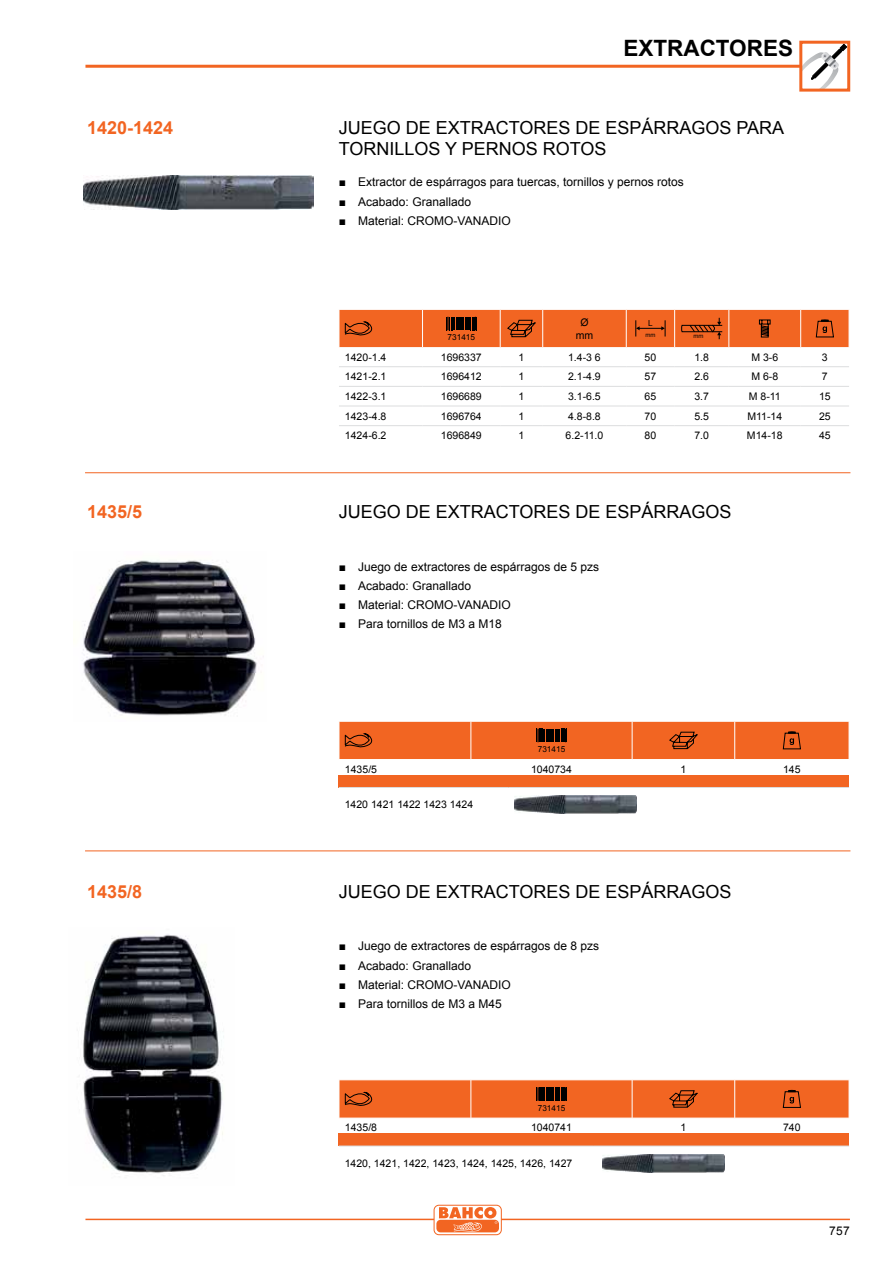
<style>
.page{position:relative;width:893px;height:1263px;background:#fff}
.page>*{position:absolute;margin:0;border:0;box-sizing:border-box;transform-origin:0 0}
.t1{font:700 22.5px "Arial";color:#000}
.t2{font:18px/21.6px "Arial";color:#000}
.t3{font:700 18px "Arial";color:#f26522}
.t4{font:12px "Arial";color:#000}
.t5{font:10.5px/12.6px "Arial";color:#000;text-align:center}
.t6{font:8.25px "Arial";color:#000}
.t7{font:6px "Arial";color:#000}
</style>
<div class="page">
<svg style="left:803px;top:45px;width:43px;height:43px"></svg>
<div style="left:799px;top:41px;width:51px;height:51px;border:3px solid #f26522"></div>
<hr style="left:85px;top:65px;width:715px;height:3px;background:#f26522">
<hr style="left:85px;top:1219px;width:765px;height:1px;background:#f26522">
<svg style="left:434px;top:1205px;width:67px;height:30px"></svg>
<svg style="left:436px;top:1220px;width:63px;height:12px"></svg>
<svg style="left:439px;top:1207px;width:58px;height:25px"></svg>
<hr style="left:339px;top:366px;width:83px;height:1px;background:#dcddde">
<hr style="left:422px;top:366px;width:78px;height:1px;background:#dcddde">
<hr style="left:500px;top:366px;width:43px;height:1px;background:#dcddde">
<hr style="left:543px;top:366px;width:83px;height:1px;background:#dcddde">
<hr style="left:626px;top:366px;width:49px;height:1px;background:#dcddde">
<hr style="left:675px;top:366px;width:54px;height:1px;background:#dcddde">
<hr style="left:729px;top:366px;width:72px;height:1px;background:#dcddde">
<hr style="left:801px;top:366px;width:48px;height:1px;background:#dcddde">
<hr style="left:339px;top:386px;width:83px;height:1px;background:#dcddde">
<hr style="left:422px;top:386px;width:78px;height:1px;background:#dcddde">
<hr style="left:500px;top:386px;width:43px;height:1px;background:#dcddde">
<hr style="left:543px;top:386px;width:83px;height:1px;background:#dcddde">
<hr style="left:626px;top:386px;width:49px;height:1px;background:#dcddde">
<hr style="left:675px;top:386px;width:54px;height:1px;background:#dcddde">
<hr style="left:729px;top:386px;width:72px;height:1px;background:#dcddde">
<hr style="left:801px;top:386px;width:48px;height:1px;background:#dcddde">
<hr style="left:339px;top:406px;width:83px;height:1px;background:#dcddde">
<hr style="left:422px;top:406px;width:78px;height:1px;background:#dcddde">
<hr style="left:500px;top:406px;width:43px;height:1px;background:#dcddde">
<hr style="left:543px;top:406px;width:83px;height:1px;background:#dcddde">
<hr style="left:626px;top:406px;width:49px;height:1px;background:#dcddde">
<hr style="left:675px;top:406px;width:54px;height:1px;background:#dcddde">
<hr style="left:729px;top:406px;width:72px;height:1px;background:#dcddde">
<hr style="left:801px;top:406px;width:48px;height:1px;background:#dcddde">
<hr style="left:339px;top:425px;width:83px;height:1px;background:#dcddde">
<hr style="left:422px;top:425px;width:78px;height:1px;background:#dcddde">
<hr style="left:500px;top:425px;width:43px;height:1px;background:#dcddde">
<hr style="left:543px;top:425px;width:83px;height:1px;background:#dcddde">
<hr style="left:626px;top:425px;width:49px;height:1px;background:#dcddde">
<hr style="left:675px;top:425px;width:54px;height:1px;background:#dcddde">
<hr style="left:729px;top:425px;width:72px;height:1px;background:#dcddde">
<hr style="left:801px;top:425px;width:48px;height:1px;background:#dcddde">
<svg style="left:339px;top:309px;width:510px;height:39px;background:#e5672c"></svg>
<svg style="left:339px;top:721px;width:510px;height:38px;background:#e96526"></svg>
<div style="left:339px;top:775px;width:510px;height:12px;background:#f26522"></div>
<hr style="left:339px;top:787px;width:170px;height:1px;background:#dcddde">
<hr style="left:509px;top:787px;width:340px;height:1px;background:#dcddde">
<img style="left:515px;top:795px;width:121px;height:18px">
<svg style="left:339px;top:1080px;width:510px;height:38px;background:#e86426"></svg>
<div style="left:339px;top:1133px;width:510px;height:13px;background:#f26522"></div>
<hr style="left:339px;top:1146px;width:255px;height:1px;background:#dcddde">
<hr style="left:594px;top:1146px;width:255px;height:1px;background:#dcddde">
<img style="left:603px;top:1154px;width:121px;height:18px">
<img style="left:84px;top:176px;width:229px;height:34px">
<img style="left:83px;top:560px;width:181px;height:156px">
<img style="left:83px;top:934px;width:141px;height:242px">
<hr style="left:85px;top:472px;width:765px;height:1px;background:#f26522">
<hr style="left:85px;top:851px;width:765px;height:1px;background:#f26522">
<h1 class="t1" style="left:623px;top:34px;width:171px">EXTRACTORES</h1>
<h2 class="t3" style="left:87px;top:115px;width:88px">1420-1424</h2>
<h2 class="t2" style="left:339px;top:117px;width:447px">Juego de extractores de espárragos para tornillos y pernos rotos</h2>
<p class="t4" style="left:339px;top:176px;width:346px">■ Extractor de espárragos para tuercas, tornillos y pernos rotos</p>
<p class="t4" style="left:339px;top:195px;width:134px">■ Acabado: Granallado</p>
<p class="t4" style="left:339px;top:214px;width:173px">■ Material: Cromo-Vanadio</p>
<p class="t6" style="left:448px;top:333px;width:29px">731415</p>
<p class="t5" style="left:576px;top:316px;width:19px">Ø mm</p>
<p class="t6" style="left:648px;top:319px;width:6px">l</p>
<p class="t7" style="left:645px;top:331px;width:11px">mm</p>
<p class="t7" style="left:693px;top:332px;width:11px">mm</p>
<p class="t5" style="left:345px;top:351px;width:43px">1420-1.4</p>
<p class="t5" style="left:441px;top:351px;width:42px">1696337</p>
<p class="t5" style="left:518px;top:351px;width:7px">1</p>
<p class="t5" style="left:568px;top:351px;width:34px">1.4-3 6</p>
<p class="t5" style="left:645px;top:351px;width:13px">50</p>
<p class="t5" style="left:694px;top:351px;width:16px">1.8</p>
<p class="t5" style="left:751px;top:351px;width:28px">M 3-6</p>
<p class="t5" style="left:822px;top:351px;width:7px">3</p>
<p class="t5" style="left:345px;top:370px;width:43px">1421-2.1</p>
<p class="t5" style="left:441px;top:370px;width:42px">1696412</p>
<p class="t5" style="left:518px;top:370px;width:7px">1</p>
<p class="t5" style="left:568px;top:370px;width:34px">2.1-4.9</p>
<p class="t5" style="left:645px;top:370px;width:13px">57</p>
<p class="t5" style="left:694px;top:370px;width:16px">2.6</p>
<p class="t5" style="left:751px;top:370px;width:28px">M 6-8</p>
<p class="t5" style="left:822px;top:370px;width:7px">7</p>
<p class="t5" style="left:345px;top:390px;width:43px">1422-3.1</p>
<p class="t5" style="left:441px;top:390px;width:42px">1696689</p>
<p class="t5" style="left:518px;top:390px;width:7px">1</p>
<p class="t5" style="left:568px;top:390px;width:34px">3.1-6.5</p>
<p class="t5" style="left:645px;top:390px;width:13px">65</p>
<p class="t5" style="left:694px;top:390px;width:16px">3.7</p>
<p class="t5" style="left:749px;top:390px;width:33px">M 8-11</p>
<p class="t5" style="left:819px;top:390px;width:13px">15</p>
<p class="t5" style="left:345px;top:410px;width:43px">1423-4.8</p>
<p class="t5" style="left:441px;top:410px;width:42px">1696764</p>
<p class="t5" style="left:518px;top:410px;width:7px">1</p>
<p class="t5" style="left:568px;top:410px;width:34px">4.8-8.8</p>
<p class="t5" style="left:645px;top:410px;width:13px">70</p>
<p class="t5" style="left:694px;top:410px;width:16px">5.5</p>
<p class="t5" style="left:747px;top:410px;width:36px">M11-14</p>
<p class="t5" style="left:819px;top:410px;width:13px">25</p>
<p class="t5" style="left:345px;top:429px;width:43px">1424-6.2</p>
<p class="t5" style="left:441px;top:429px;width:42px">1696849</p>
<p class="t5" style="left:518px;top:429px;width:7px">1</p>
<p class="t5" style="left:566px;top:429px;width:39px">6.2-11.0</p>
<p class="t5" style="left:645px;top:429px;width:13px">80</p>
<p class="t5" style="left:694px;top:429px;width:16px">7.0</p>
<p class="t5" style="left:747px;top:429px;width:37px">M14-18</p>
<p class="t5" style="left:819px;top:429px;width:13px">45</p>
<h2 class="t3" style="left:87px;top:500px;width:57px">1435/5</h2>
<h2 class="t2" style="left:339px;top:501px;width:394px">Juego de extractores de espárragos</h2>
<p class="t4" style="left:339px;top:560px;width:262px">■ Juego de extractores de espárragos de 5 pzs</p>
<p class="t4" style="left:339px;top:579px;width:134px">■ Acabado: Granallado</p>
<p class="t4" style="left:339px;top:598px;width:173px">■ Material: Cromo-Vanadio</p>
<p class="t4" style="left:339px;top:617px;width:164px">■ Para tornillos de M3 a M18</p>
<p class="t6" style="left:538px;top:745px;width:29px">731415</p>
<p class="t5" style="left:345px;top:763px;width:34px">1435/5</p>
<p class="t5" style="left:531px;top:763px;width:42px">1040734</p>
<p class="t5" style="left:680px;top:763px;width:7px">1</p>
<p class="t5" style="left:783px;top:763px;width:19px">145</p>
<p class="t5" style="left:345px;top:798px;width:130px">1420 1421 1422 1423 1424</p>
<h2 class="t3" style="left:87px;top:879px;width:57px">1435/8</h2>
<h2 class="t2" style="left:339px;top:881px;width:394px">Juego de extractores de espárragos</h2>
<p class="t4" style="left:339px;top:940px;width:262px">■ Juego de extractores de espárragos de 8 pzs</p>
<p class="t4" style="left:339px;top:959px;width:134px">■ Acabado: Granallado</p>
<p class="t4" style="left:339px;top:978px;width:173px">■ Material: Cromo-Vanadio</p>
<p class="t4" style="left:339px;top:997px;width:164px">■ Para tornillos de M3 a M45</p>
<p class="t6" style="left:538px;top:1103px;width:29px">731415</p>
<p class="t5" style="left:345px;top:1121px;width:34px">1435/8</p>
<p class="t5" style="left:531px;top:1121px;width:42px">1040741</p>
<p class="t5" style="left:680px;top:1121px;width:7px">1</p>
<p class="t5" style="left:783px;top:1121px;width:19px">740</p>
<p class="t5" style="left:345px;top:1157px;width:229px">1420, 1421, 1422, 1423, 1424, 1425, 1426, 1427</p>
<p class="t4" style="left:829px;top:1224px;width:22px">757</p>
</div>
